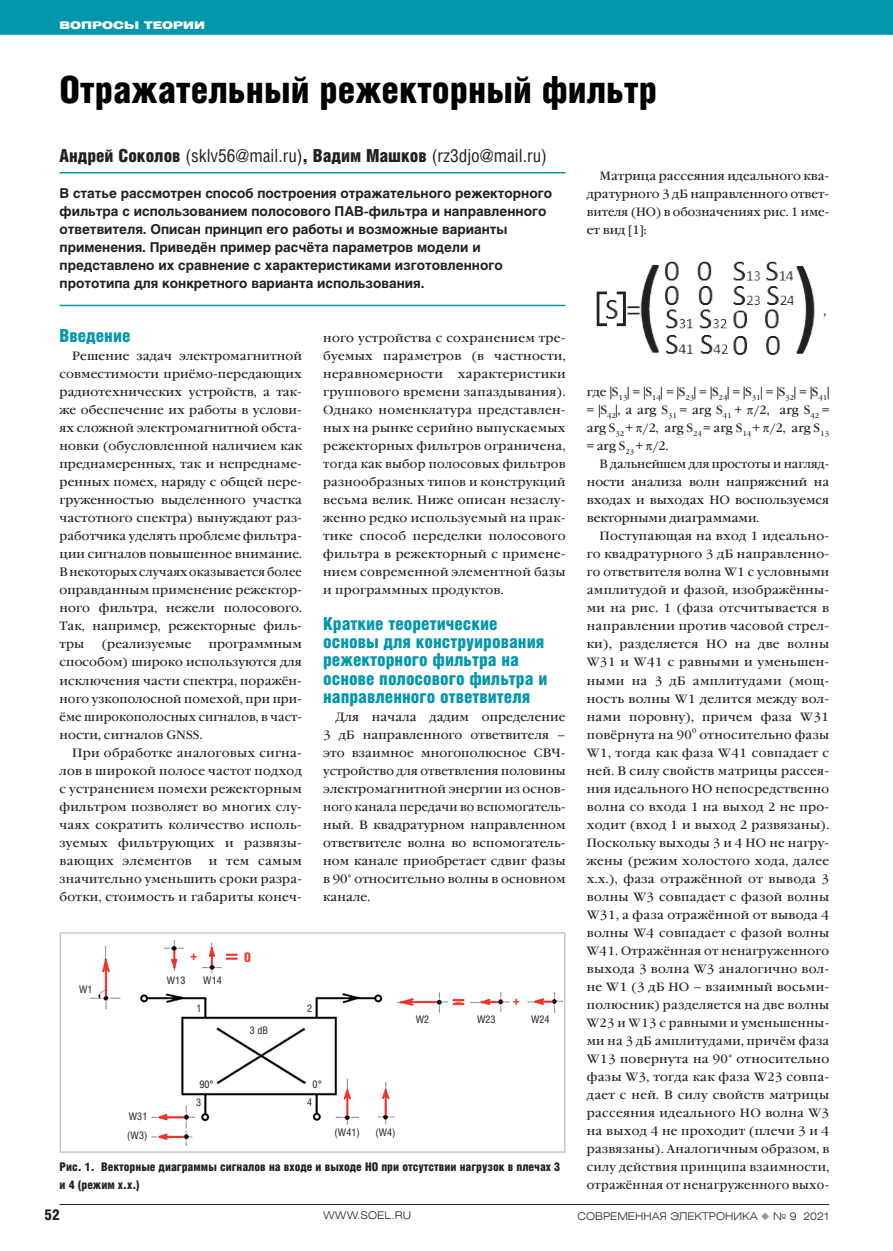
<style>
.page{position:relative;width:893px;height:1251px;background:#fff}
.page>*{position:absolute;margin:0;border:0;box-sizing:border-box;transform-origin:0 0}
.СТАТЬЯ_Название{font:37.5px "Helios Cond Black C";color:#010101}
.СТАТЬЯ_Заголовок_1{font:18px/18px "Helios Cond Black C";color:#0097ad}
.СТАТЬЯ_Автор{font:18px "Helios Cond C";color:#231f20}
.t1{font:15px "Helios Cond Black C";color:#231f20}
.СТАТЬЯ_Аннотация{font:700 13.5px/18px "Helios C";color:#231f20}
.t2{font:13.5px "Helios Cond Black C";color:#ef3e24}
.СТАТЬЯ_Основной_текс{font:12px/18px "Garamond Book C";letter-spacing:.025em;color:#231f20;text-align:justify}
.СТАТЬЯ_Основной_текс-2{font:12px/18px "Garamond Book C";letter-spacing:.025em;color:#231f20;text-align:justify;scale:.96 1}
.СТАТЬЯ_Подрис_подпис{font:12px/18px "Helios Cond Black C";color:#231f20}
.t3{font:10.5px/18.6px "Helios Cond C";color:#231f20}
.t4{font:10.5px "Helios Ext Light C";color:#231f20}
.t5{font:10.5px "Helios Ext Black C";color:#fff}
.СТАТЬЯ_Основной_текс-3{font:6.9px "Garamond Book C";color:#231f20}
.s1{font-family:"Helios Cond Black C"}
.s2{color:#939598}
</style>
<div class="page">
<div style="left:0;top:0;width:893px;height:35px;background:#0097ad"></div>
<hr style="left:60px;top:1203px;width:769px;height:1px;background:#231f20">
<hr style="left:60px;top:305px;width:506px;height:1px;background:#0097ad">
<hr style="left:60px;top:172px;width:506px;height:1px;background:#0097ad">
<img style="left:596px;top:261px;width:219px;height:94px">
<img style="left:90px;top:940px;width:473px;height:206px">
<div style="left:60px;top:931px;width:506px;height:221px;border:2px solid #c7c8ca"></div>
<p class="t5" style="left:60px;top:19px;width:147px">ВОПРОСЫ ТЕОРИИ</p>
<p class="СТАТЬЯ_Название" style="left:60px;top:68px;width:599px">Отражательный режекторный фильтр</p>
<p class="СТАТЬЯ_Автор" style="left:60px;top:145px;width:489px"><span class="s1">Андрей Соколов</span> (sklv56@mail.ru)<span class="s1">, Вадим Машков</span> (rz3djo@mail.ru)</p>
<p class="СТАТЬЯ_Аннотация" style="left:60px;top:184px;width:494px">В статье рассмотрен способ построения отражательного режекторного фильтра с использованием полосового ПАВ-фильтра и направленного ответвителя. Описан принцип его работы и возможные варианты применения. Приведён пример расчёта параметров модели и представлено их сравнение с характеристиками изготовленного прототипа для конкретного варианта использования.</p>
<p class="СТАТЬЯ_Заголовок_1" style="left:60px;top:326px;width:73px">Введение</p>
<p class="СТАТЬЯ_Основной_текс" style="left:60px;top:347px;width:244px;text-indent:13px">Решение задач электромагнитной совместимости приёмо-передающих радиотехнических устройств, а так&shy;же обеспечение их работы в услови&shy;ях сложной электромагнитной обста&shy;новки (обусловленной наличием как преднамеренных, так и непреднаме&shy;ренных помех, наряду с общей пере&shy;груженностью выделенного участка частотного спектра) вынуждают раз&shy;работчика уделять проблеме фильтра&shy;ции сигналов повышенное внимание.<br>В некоторых случаях оказывается более оправданным применение режектор&shy;ного фильтра, нежели полосового.<br>Так, например, режекторные филь&shy;тры</p>
<p class="СТАТЬЯ_Основной_текс" style="left:102px;top:635px;width:92px">(реализуемые</p>
<p class="СТАТЬЯ_Основной_текс" style="left:60px;top:635px;width:244px;text-indent:149px">программным способом) широко используются для исключения части спектра, поражён&shy;ного узкополосной помехой, при при&shy;ёме широкополосных сигналов, в част&shy;ности, сигналов GNSS.</p>
<p class="СТАТЬЯ_Основной_текс" style="left:60px;top:743px;width:244px;text-indent:13px">При обработке аналоговых сигна&shy;лов в широкой полосе частот подход с устранением помехи режекторным фильтром позволяет во многих слу&shy;чаях сократить количество исполь&shy;зуемых фильтрующих и развязы&shy;вающих элементов</p>
<p class="СТАТЬЯ_Основной_текс" style="left:60px;top:851px;width:244px;text-indent:149px">и тем самым значительно уменьшить сроки разра&shy;ботки, стоимость и габариты конеч-</p>
<p class="СТАТЬЯ_Основной_текс" style="left:323px;top:329px;width:244px">ного устройства с сохранением тре&shy;буемых параметров (в частности, неравномерности</p>
<p class="СТАТЬЯ_Основной_текс" style="left:323px;top:365px;width:244px;text-indent:135px">характеристики группового времени запаздывания).<br>Однако номенклатура представлен&shy;ных на рынке серийно выпускаемых режекторных фильтров ограничена, тогда как выбор полосовых фильтров разнообразных типов и конструкций весьма велик. Ниже описан незаслу&shy;женно редко используемый на прак&shy;тике способ переделки полосового фильтра в режекторный с примене&shy;нием современной элементной базы и программных продуктов.</p>
<p class="СТАТЬЯ_Заголовок_1" style="left:323px;top:614px;width:226px">Краткие теоретические основы для конструирования режекторного фильтра на основе полосового фильтра и направленного ответвителя</p>
<p class="СТАТЬЯ_Основной_текс" style="left:323px;top:707px;width:244px;text-indent:13px">Для начала дадим определение 3 дБ направленного ответвителя – это взаимное многополюсное СВЧ&shy;устройство для ответвления половины электромагнитной энергии из основ&shy;ного канала передачи во вспомогатель&shy;ный. В квадратурном направленном ответвителе волна во вспомогатель&shy;ном канале приобретает сдвиг фазы в 90° относительно волны в основном канале.</p>
<p class="t3" style="left:79px;top:979px;width:15px">W1</p>
<p class="t2" style="left:191px;top:947px;width:8px">+</p>
<p class="t3" style="left:167px;top:970px;width:20px">W13</p>
<p class="t3" style="left:203px;top:970px;width:20px">W14</p>
<p class="t2" style="left:244px;top:948px;width:8px">0</p>
<p class="t3" style="left:196px;top:998px;width:7px">1</p>
<p class="t3" style="left:307px;top:998px;width:7px">2</p>
<p class="t3" style="left:250px;top:1020px;width:20px">3 dB</p>
<p class="t3" style="left:416px;top:1009px;width:15px">W2</p>
<p class="t2" style="left:455px;top:992px;width:8px">=</p>
<p class="t2" style="left:513px;top:992px;width:8px">+</p>
<p class="t3" style="left:477px;top:1009px;width:20px">W23</p>
<p class="t3" style="left:531px;top:1009px;width:20px">W24</p>
<p class="t3" style="left:199px;top:1074px;width:16px">90°</p>
<p class="t3" style="left:313px;top:1074px;width:11px">0°</p>
<p class="t3" style="left:127px;top:1106px;width:22px">W31 (W3)</p>
<p class="t3" style="left:196px;top:1092px;width:7px">3</p>
<p class="t3" style="left:307px;top:1092px;width:7px">4</p>
<p class="t3" style="left:335px;top:1122px;width:27px">(W41)</p>
<p class="t3" style="left:375px;top:1122px;width:22px">(W4)</p>
<p class="СТАТЬЯ_Подрис_подпис" style="left:60px;top:1157px;width:502px">Рис. 1. Векторные диаграммы сигналов на входе и выходе НО при отсутствии нагрузок в плечах 3 и 4 (режим х.х.)</p>
<p class="СТАТЬЯ_Основной_текс" style="left:587px;top:167px;width:244px;text-indent:13px">Матрица рассеяния идеального ква&shy;дратурного 3 дБ направленного ответ&shy;вителя (НО) в обозначениях рис. 1 име&shy;ет вид [1]:</p>
<p class="СТАТЬЯ_Основной_текс" style="left:823px;top:302px;width:4px">,</p>
<p class="СТАТЬЯ_Основной_текс" style="left:587px;top:383px;width:244px">где |S<sub>13</sub>| = |S<sub>14</sub>| = |S<sub>23</sub>| = |S<sub>24</sub>| = |S<sub>31</sub>| = |S<sub>32</sub>| = |S<sub>41</sub>| = |S<sub>42</sub>|, а arg S<sub>31</sub> = arg S<sub>41</sub> + /2, arg S<sub>42</sub> = arg S<sub>32</sub> + /2, arg S<sub>24</sub> = arg S<sub>14</sub> + /2, arg S<sub>13 </sub>= arg S<sub>23</sub> + /2.</p>
<p class="СТАТЬЯ_Основной_текс-2" style="left:587px;top:455px;width:254px;text-indent:13px">В дальнейшем для простоты и нагляд&shy;ности анализа волн напряжений на входах и выходах НО воспользуемся векторными диаграммами.</p>
<p class="СТАТЬЯ_Основной_текс" style="left:587px;top:527px;width:244px;text-indent:13px">Поступающая на вход 1 идеально&shy;го квадратурного 3 дБ направленно&shy;го ответвителя волна W1 с условными амплитудой и фазой, изображённы&shy;ми на рис. 1 (фаза отсчитывается в направлении против часовой стрел&shy;ки), разделяется НО на две волны W31 и W41 с равными и уменьшен&shy;ными на 3 дБ амплитудами (мощ&shy;ность волны W1 делится между вол&shy;нами поровну), причем фаза W31 повёрнута на 90</p>
<p class="СТАТЬЯ_Основной_текс-3" style="left:692px;top:726px;width:6px">0</p>
<p class="СТАТЬЯ_Основной_текс" style="left:587px;top:725px;width:244px;text-indent:113px">относительно фазы W1, тогда как фаза W41 совпадает с ней. В силу свойств матрицы рассея&shy;ния идеального НО непосредственно волна со входа 1 на выход 2 не про&shy;ходит (вход 1 и выход 2 развязаны).<br>Поскольку выходы 3 и 4 НО не нагру&shy;жены (режим холостого хода, далее х.х.), фаза отражённой от вывода 3 волны W3 совпадает с фазой волны W31, а фаза отражённой от вывода 4 волны W4 совпадает с фазой волны W41. Отражённая от ненагруженного выхода 3 волна W3 аналогично вол&shy;не W1 (3 дБ НО – взаимный восьми&shy;полюсник) разделяется на две волны W23 и W13 с равными и уменьшенны&shy;ми на 3 дБ амплитудами, причём фаза W13 повернута на 90° относительно фазы W3, тогда как фаза W23 совпа&shy;дает с ней. В силу свойств матрицы рассеяния идеального НО волна W3 на выход 4 не проходит (плечи 3 и 4 развязаны). Аналогичным образом, в силу действия принципа взаимности, отражённая от ненагруженного выхо-</p>
<p class="t1" style="left:44px;top:1205px;width:17px">52</p>
<p class="t4" style="left:323px;top:1208px;width:89px">WWW.SOEL.RU</p>
<p class="t4" style="left:578px;top:1208px;width:253px">СОВРЕМЕННАЯ ЭЛЕКТРОНИКА <span class="s2">◆</span> № 9 2021</p>
</div>
